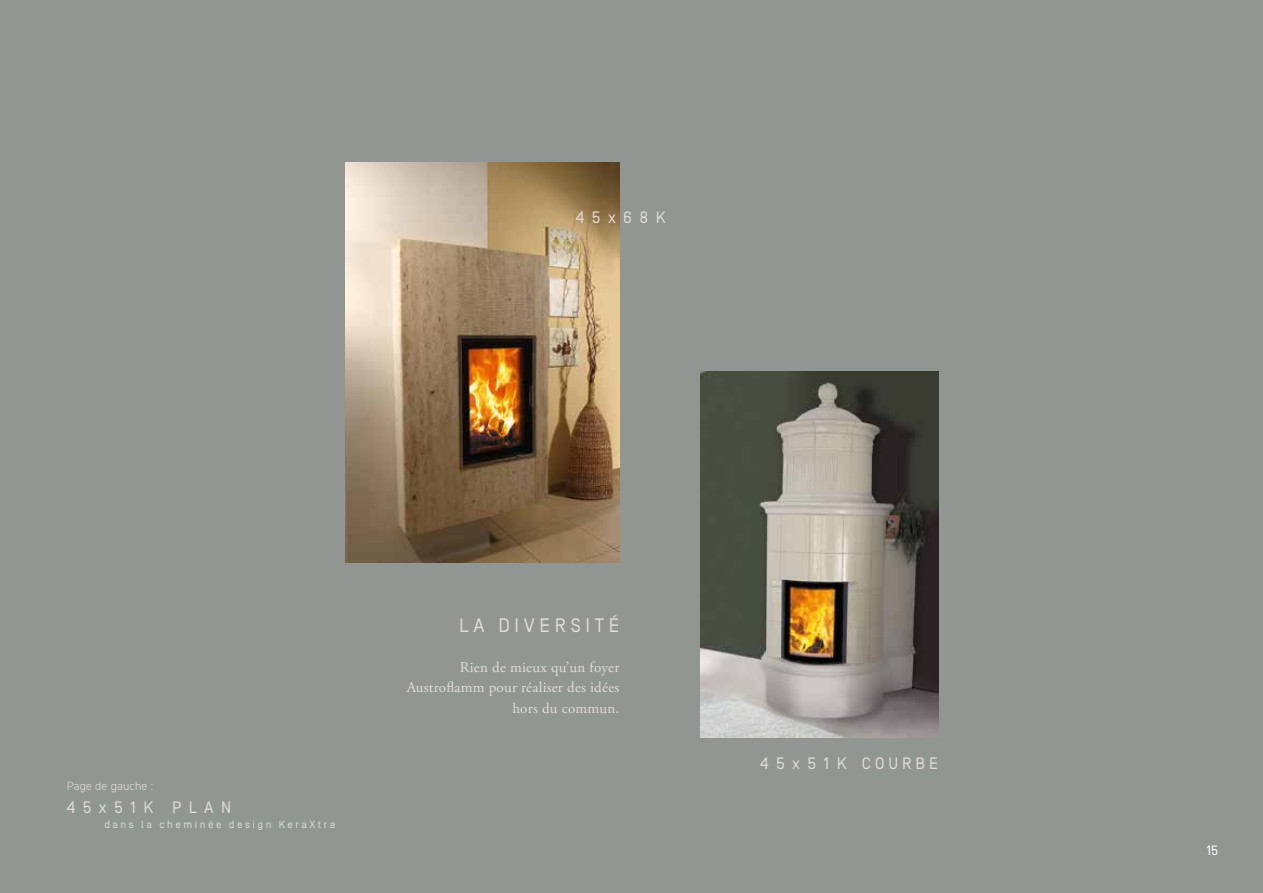
<style>
.page{position:relative;width:1263px;height:893px;background:#919692}
.page>*{position:absolute;margin:0;border:0;box-sizing:border-box;transform-origin:0 0}
.t1{font:19.5px "Simplon Norm";letter-spacing:.24em;color:#e1dddc}
.t2{font:16.5px "Simplon Norm";letter-spacing:.45em;color:#e1dddc}
.t3{font:16.5px "Simplon Norm";letter-spacing:.345em;color:#e1dddc}
.t4{font:15px/20.2px "Adobe Garamond Pro";letter-spacing:.015em;color:#e1dddc;text-align:right}
.t5{font:13.5px "Simplon Norm";color:#fff}
.t6{font:300 12px "DIN2014";letter-spacing:.015em;color:#e1dddc}
.t7{font:10.5px "Simplon Norm";letter-spacing:.24em;color:#e1dddc}
</style>
<div class="page">
<img style="left:345px;top:163px;width:274px;height:399px">
<img style="left:701px;top:371px;width:237px;height:366px">
<p class="t2" style="left:576px;top:208px;width:91px">45x68K</p>
<p class="t6" style="left:67px;top:779px;width:88px">Page de gauche :</p>
<p class="t2" style="left:67px;top:798px;width:166px">45x51K PLAN</p>
<p class="t7" style="left:104px;top:818px;width:232px">dans la cheminée design KeraXtra</p>
<h1 class="t1" style="left:459px;top:615px;width:162px">LA DIVERSITÉ</h1>
<p class="t4" style="left:407px;top:658px;width:214px">Rien de mieux qu’un foyer<br>Austroflamm pour réaliser des idées hors du commun.</p>
<p class="t3" style="left:760px;top:755px;width:179px">45x51K COURBE</p>
<p class="t5" style="left:1206px;top:843px;width:13px">15</p>
</div>
